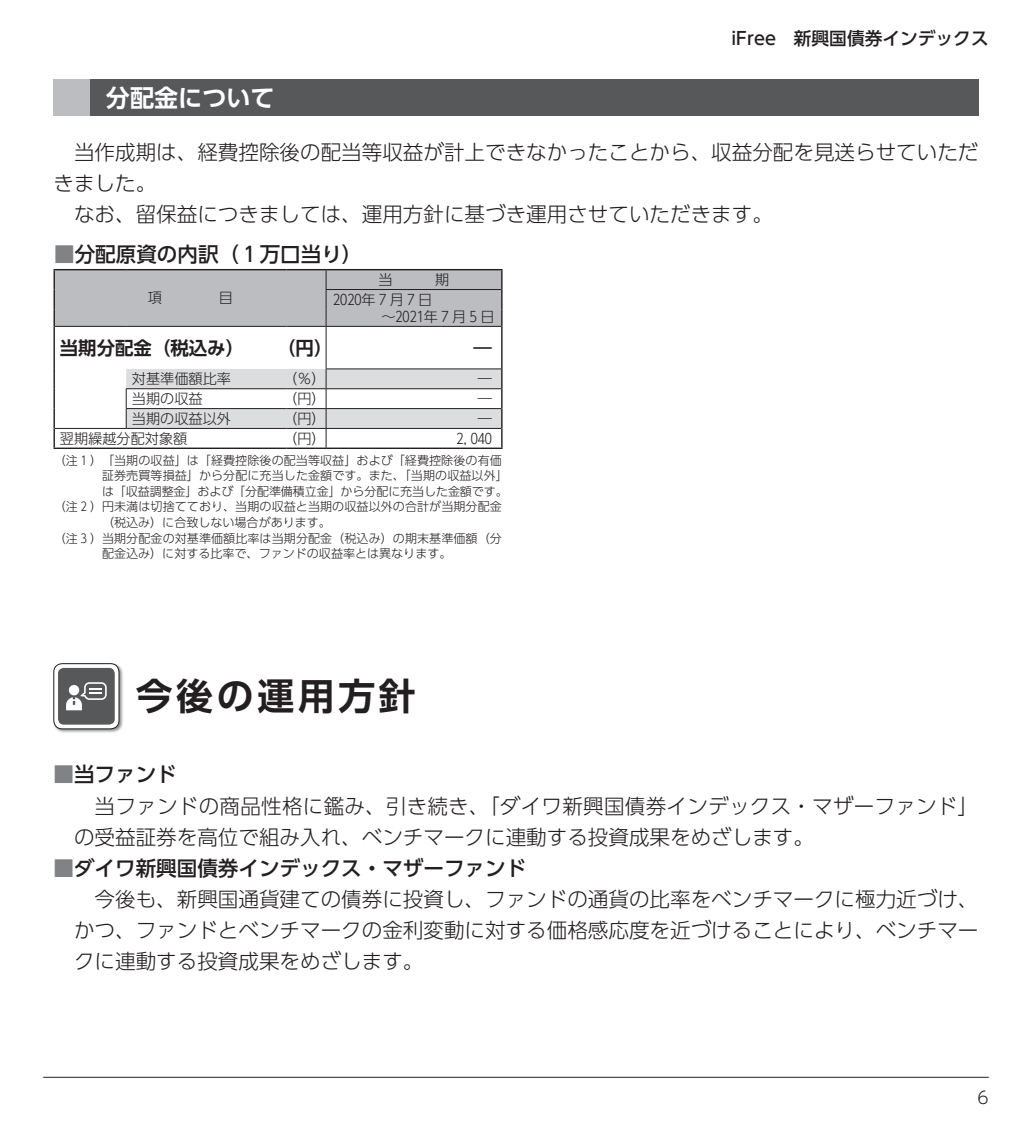
<style>
.page{position:relative;width:1032px;height:1134px;background:#fff}
.page>*{position:absolute;margin:0;border:0;box-sizing:border-box;transform-origin:0 0}
.t1{font:700 36.8px "UD Shin Go Pro De";letter-spacing:.1em;color:#231f20}
.t2{font:700 24px "UD Shin Go Pro De";color:#fff}
.t3{font:300 20.6px "UD Shin Go Pro";color:#231f20}
.t4{font:500 20.6px "UD Shin Go Pro";color:#231f20}
.t5{font:700 18.4px "UD Shin Go Pro De";color:#231f20}
.t6{font:500 17.8px "UD Shin Go Pro";color:#231f20}
.t7{font:300 17px "UD Shin Go Pro";color:#231f20}
.t8{font:300 14.2px/17px "UD Shin Go Pro";color:#231f20}
.t9{font:300 12px "UD Shin Go Pro";letter-spacing:.005em;color:#231f20}
.s1{color:#808285}
</style>
<div class="page">
<hr style="left:43px;top:1077px;width:946px;height:1px;background:#231f20">
<hr style="left:54px;top:269px;width:72px;height:1px;background:#231f20">
<hr style="left:126px;top:269px;width:160px;height:1px;background:#231f20">
<hr style="left:286px;top:269px;width:40px;height:1px;background:#231f20">
<hr style="left:326px;top:269px;width:176px;height:1px;background:#231f20">
<hr style="left:54px;top:326px;width:1px;height:43px;background:#231f20">
<hr style="left:501px;top:326px;width:1px;height:43px;background:#231f20">
<svg style="left:54px;top:369px;width:1px;height:79px"></svg>
<hr style="left:54px;top:448px;width:72px;height:1px;background:#231f20">
<hr style="left:126px;top:448px;width:160px;height:1px;background:#231f20">
<hr style="left:286px;top:448px;width:40px;height:1px;background:#231f20">
<hr style="left:326px;top:448px;width:176px;height:1px;background:#231f20">
<hr style="left:55px;top:326px;width:71px;height:1px;background:#231f20">
<hr style="left:126px;top:326px;width:160px;height:1px;background:#231f20">
<hr style="left:286px;top:326px;width:40px;height:1px;background:#231f20">
<hr style="left:326px;top:326px;width:175px;height:1px;background:#231f20">
<div style="left:54px;top:270px;width:448px;height:56px;background:#bcbdc0"></div>
<hr style="left:326px;top:327px;width:1px;height:42px;background:#231f20">
<svg style="left:126px;top:369px;width:376px;height:79px"></svg>
<hr style="left:55px;top:428px;width:71px;height:1px;background:#231f20">
<hr style="left:126px;top:428px;width:160px;height:1px;background:#231f20">
<hr style="left:286px;top:428px;width:40px;height:1px;background:#231f20">
<hr style="left:326px;top:428px;width:175px;height:1px;background:#231f20">
<div style="left:54px;top:79px;width:924px;height:37px;background:#57585a"></div>
<div style="left:54px;top:79px;width:36px;height:37px;background:#bcbdc0"></div>
<div style="left:53px;top:663px;width:71px;height:71px;background:#231f20;opacity:.5"></div>
<div style="left:54px;top:664px;width:65px;height:65px;background:#fff;border-radius:9px"></div>
<div style="left:54px;top:663px;width:65px;height:66px;border:1px solid #231f20;border-radius:9px"></div>
<div style="left:58px;top:668px;width:57px;height:57px;background:#57585a;border-radius:6px"></div>
<svg style="left:66px;top:682px;width:41px;height:28px"></svg>
<p class="t2" style="left:106px;top:78px;width:170px">分配金について</p>
<p class="t6" style="left:731px;top:24px;width:259px">iFree　新興国債券インデックス</p>
<p class="t3" style="left:74px;top:135px;width:906px">当作成期は、経費控除後の配当等収益が計上できなかったことから、収益分配を見送らせていただ</p>
<p class="t3" style="left:54px;top:166px;width:104px">きました。</p>
<p class="t3" style="left:74px;top:198px;width:700px">なお、留保益につきましては、運用方針に基づき運用させていただきます。</p>
<p class="t4" style="left:54px;top:237px;width:310px"><span class="s1">■</span>分配原資の内訳（ 1 万口当り）</p>
<p class="t8" style="left:148px;top:289px;width:16px">項</p>
<p class="t8" style="left:219px;top:289px;width:16px">目</p>
<p class="t8" style="left:378px;top:271px;width:16px">当</p>
<p class="t8" style="left:435px;top:271px;width:16px">期</p>
<p class="t8" style="left:381px;top:290px;width:115px;text-indent:-48px">2020年 7 月 7 日<br>～2021年 7 月 5 日</p>
<p class="t5" style="left:60px;top:333px;width:186px">当期分配金（税込み）</p>
<p class="t5" style="left:277px;top:333px;width:57px">（円）</p>
<p class="t5" style="left:473px;top:333px;width:20px">―</p>
<p class="t8" style="left:132px;top:370px;width:101px">対基準価額比率</p>
<p class="t8" style="left:283px;top:370px;width:44px">（％）</p>
<p class="t8" style="left:478px;top:370px;width:16px">―</p>
<p class="t8" style="left:132px;top:390px;width:72px">当期の収益</p>
<p class="t8" style="left:283px;top:390px;width:44px">（円）</p>
<p class="t8" style="left:478px;top:390px;width:16px">―</p>
<p class="t8" style="left:132px;top:409px;width:101px">当期の収益以外</p>
<p class="t8" style="left:283px;top:409px;width:44px">（円）</p>
<p class="t8" style="left:478px;top:409px;width:16px">―</p>
<p class="t8" style="left:60px;top:429px;width:129px">翌期繰越分配対象額</p>
<p class="t8" style="left:283px;top:429px;width:44px">（円）</p>
<p class="t8" style="left:456px;top:429px;width:37px">2, 040</p>
<p class="t9" style="left:54px;top:450px;width:449px">（注 1 ）「当期の収益」は「経費控除後の配当等収益」および「経費控除後の有価</p>
<p class="t9" style="left:102px;top:466px;width:407px">証券売買等損益」から分配に充当した金額です。また、「当期の収益以外」</p>
<p class="t9" style="left:102px;top:481px;width:407px">は「収益調整金」および「分配準備積立金」から分配に充当した金額です。</p>
<p class="t9" style="left:54px;top:497px;width:449px">（注 2 ）円未満は切捨てており、当期の収益と当期の収益以外の合計が当期分配金</p>
<p class="t9" style="left:102px;top:513px;width:230px">（税込み）に合致しない場合があります。</p>
<p class="t9" style="left:54px;top:528px;width:449px">（注 3 ）当期分配金の対基準価額比率は当期分配金（税込み）の期末基準価額（分</p>
<p class="t9" style="left:102px;top:544px;width:351px">配金込み）に対する比率で、ファンドの収益率とは異なります。</p>
<h1 class="t1" style="left:136px;top:666px;width:282px">今後の運用方針</h1>
<p class="t4" style="left:54px;top:758px;width:125px"><span class="s1">■</span>当ファンド</p>
<p class="t3" style="left:95px;top:789px;width:885px">当ファンドの商品性格に鑑み、引き続き、「ダイワ新興国債券インデックス・マザーファンド」</p>
<p class="t3" style="left:74px;top:820px;width:741px">の受益証券を高位で組み入れ、ベンチマークに連動する投資成果をめざします。</p>
<p class="t4" style="left:54px;top:851px;width:474px"><span class="s1">■</span>ダイワ新興国債券インデックス・マザーファンド</p>
<p class="t3" style="left:95px;top:883px;width:885px">今後も、新興国通貨建ての債券に投資し、ファンドの通貨の比率をベンチマークに極力近づけ、</p>
<p class="t3" style="left:74px;top:914px;width:906px">かつ、ファンドとベンチマークの金利変動に対する価格感応度を近づけることにより、ベンチマー</p>
<p class="t3" style="left:74px;top:945px;width:351px">クに連動する投資成果をめざします。</p>
<p class="t7" style="left:977px;top:1083px;width:13px">6</p>
</div>
